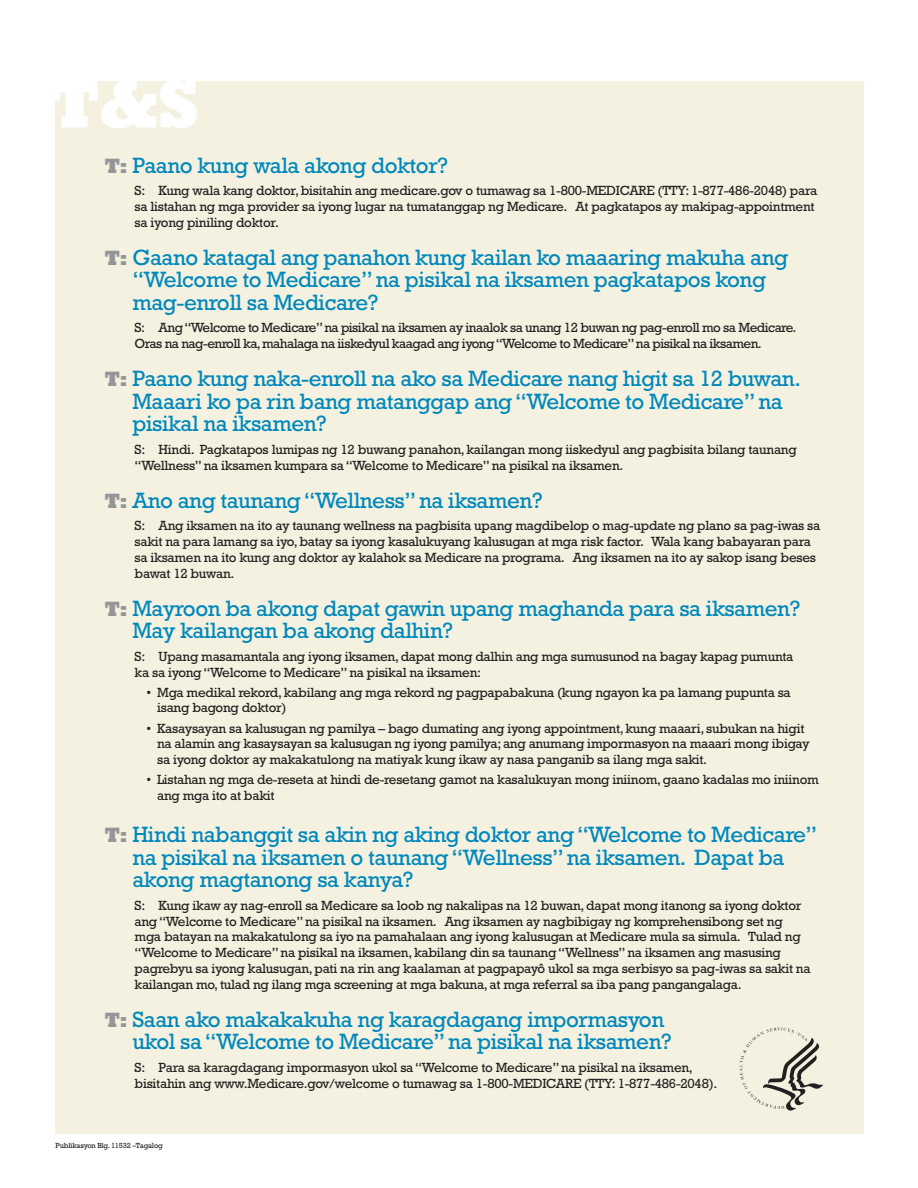
<style>
.page{position:relative;width:918px;height:1188px;background:#fff}
.page>*{position:absolute;margin:0;border:0;box-sizing:border-box;transform-origin:0 0}
.head{font:800 68.4px "Rockwell Std";color:#fff}
.head-2{font:22.5px/22.5px "Rockwell Std";letter-spacing:-.02em;color:#0088bc}
.body{font:13.5px/15.8px "Rockwell Std";letter-spacing:-.02em;color:#231f20}
.body-2{font:13.5px/15.8px "Rockwell Std";letter-spacing:-.04em;color:#231f20}
.body-3{font:7.5px "Rockwell Std";letter-spacing:-.02em;color:#231f20}
.s1{font-weight:800;font-size:21px;color:#939598}
</style>
<div class="page">
<div style="left:56px;top:81px;width:808px;height:1053px;background:#f4f1e0"></div>
<svg style="left:740px;top:1027px;width:83px;height:84px"></svg>
<p class="head" style="left:49px;top:62px;width:153px">T&amp;S</p>
<p class="head-2" style="left:105px;top:154px;width:345px"><span class="s1">T:</span> Paano kung wala akong doktor?</p>
<p class="body" style="left:135px;top:183px;width:684px">S: Kung wala kang doktor, bisitahin ang medicare.gov o tumawag sa 1-800-MEDICARE (TTY: 1-877-486-2048) para sa listahan ng mga provider sa iyong lugar na tumatanggap ng Medicare. At pagkatapos ay makipag-appointment sa iyong piniling doktor.</p>
<p class="head-2" style="left:132px;top:246px;width:657px;text-indent:-28px"><span class="s1">T:</span> Gaano katagal ang panahon kung kailan ko maaaring makuha ang “Welcome to Medicare” na pisikal na iksamen pagkatapos kong mag-enroll sa Medicare?</p>
<p class="body-2" style="left:135px;top:320px;width:663px">S: Ang “Welcome to Medicare” na pisikal na iksamen ay inaalok sa unang 12 buwan ng pag-enroll mo sa Medicare.<br>Oras na nag-enroll ka, mahalaga na iiskedyul kaagad ang iyong “Welcome to Medicare” na pisikal na iksamen.</p>
<p class="head-2" style="left:132px;top:367px;width:670px;text-indent:-28px"><span class="s1">T:</span> Paano kung naka-enroll na ako sa Medicare nang higit sa 12 buwan.<br>Maaari ko pa rin bang matanggap ang “Welcome to Medicare” na pisikal na iksamen?</p>
<p class="body" style="left:135px;top:441px;width:664px">S: Hindi. Pagkatapos lumipas ng 12 buwang panahon, kailangan mong iiskedyul ang pagbisita bilang taunang “Wellness” na iksamen kumpara sa “Welcome to Medicare” na pisikal na iksamen.</p>
<p class="head-2" style="left:105px;top:489px;width:439px"><span class="s1">T:</span> Ano ang taunang “Wellness” na iksamen?</p>
<p class="body" style="left:135px;top:518px;width:687px">S: Ang iksamen na ito ay taunang wellness na pagbisita upang magdibelop o mag-update ng plano sa pag-iwas sa sakit na para lamang sa iyo, batay sa iyong kasalukuyang kalusugan at mga risk factor. Wala kang babayaran para sa iksamen na ito kung ang doktor ay kalahok sa Medicare na programa. Ang iksamen na ito ay sakop isang beses bawat 12 buwan.</p>
<p class="head-2" style="left:132px;top:597px;width:669px;text-indent:-28px"><span class="s1">T:</span> Mayroon ba akong dapat gawin upang maghanda para sa iksamen?<br>May kailangan ba akong dalhin?</p>
<p class="body" style="left:135px;top:648px;width:660px">S: Upang masamantala ang iyong iksamen, dapat mong dalhin ang mga sumusunod na bagay kapag pumunta ka sa iyong “Welcome to Medicare” na pisikal na iksamen:</p>
<p class="body" style="left:157px;top:684px;width:635px;text-indent:-10px">• Mga medikal rekord, kabilang ang mga rekord ng pagpapabakuna (kung ngayon ka pa lamang pupunta sa isang bagong doktor)</p>
<p class="body" style="left:157px;top:720px;width:654px;text-indent:-10px">• Kasaysayan sa kalusugan ng pamilya – bago dumating ang iyong appointment, kung maaari, subukan na higit na alamin ang kasaysayan sa kalusugan ng iyong pamilya; ang anumang impormasyon na maaari mong ibigay sa iyong doktor ay makakatulong na matiyak kung ikaw ay nasa panganib sa ilang mga sakit.</p>
<p class="body" style="left:157px;top:772px;width:663px;text-indent:-10px">• Listahan ng mga de-reseta at hindi de-resetang gamot na kasalukuyan mong iniinom, gaano kadalas mo iniinom ang mga ito at bakit</p>
<p class="head-2" style="left:132px;top:823px;width:686px;text-indent:-28px"><span class="s1">T:</span> Hindi nabanggit sa akin ng aking doktor ang “Welcome to Medicare” na pisikal na iksamen o taunang “Wellness” na iksamen. Dapat ba akong magtanong sa kanya?</p>
<p class="body" style="left:135px;top:897px;width:677px">S: Kung ikaw ay nag-enroll sa Medicare sa loob ng nakalipas na 12 buwan, dapat mong itanong sa iyong doktor ang “Welcome to Medicare” na pisikal na iksamen. Ang iksamen ay nagbibigay ng komprehensibong set ng mga batayan na makakatulong sa iyo na pamahalaan ang iyong kalusugan at Medicare mula sa simula. Tulad ng “Welcome to Medicare” na pisikal na iksamen, kabilang din sa taunang “Wellness” na iksamen ang masusing pagrebyu sa iyong kalusugan, pati na rin ang kaalaman at pagpapayô ukol sa mga serbisyo sa pag-iwas sa sakit na kailangan mo, tulad ng ilang mga screening at mga bakuna, at mga referral sa iba pang pangangalaga.</p>
<p class="head-2" style="left:132px;top:1008px;width:541px;text-indent:-28px"><span class="s1">T:</span> Saan ako makakakuha ng karagdagang impormasyon ukol sa “Welcome to Medicare” na pisikal na iksamen?</p>
<p class="body" style="left:135px;top:1059px;width:584px">S: Para sa karagdagang impormasyon ukol sa “Welcome to Medicare” na pisikal na iksamen, bisitahin ang www.Medicare.gov/welcome o tumawag sa 1-800-MEDICARE (TTY: 1-877-486-2048).</p>
<p class="body-3" style="left:56px;top:1141px;width:109px">Publikasyon Blg. 11532 –Tagalog</p>
</div>
